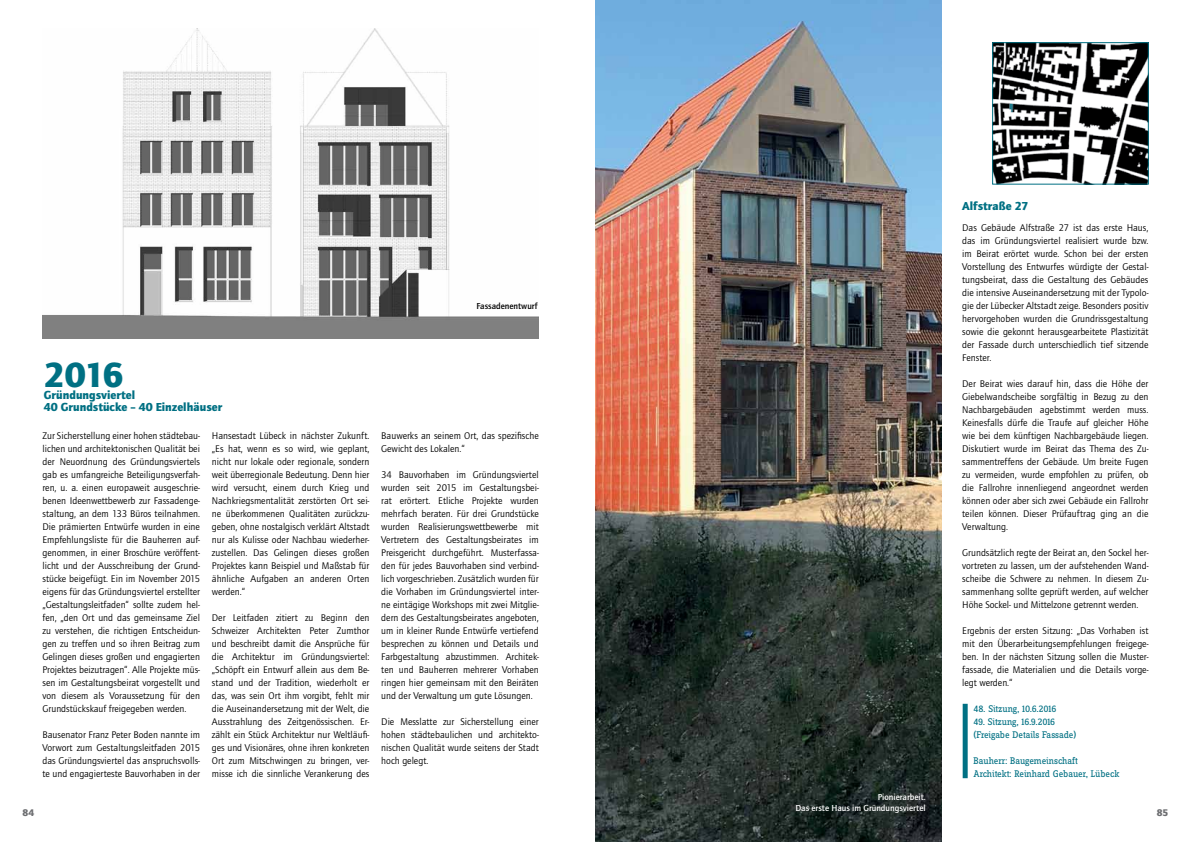
<style>
.page{position:relative;width:1191px;height:842px;background:#fff}
.page>*{position:absolute;margin:0;border:0;box-sizing:border-box;transform-origin:0 0}
.t1{font:900 36px "Quay Itc T";color:#007083}
.t2{font:900 12px/12px "Quay Itc T";color:#007083}
.t3{font:10px/13px "Quay Itc T";color:#000;text-align:justify}
.t4{font:10px/13px "Zine Slab Dis";letter-spacing:-.01em;color:#007083}
.t5{font:900 10px "Quay Itc T";color:#6d6e71}
.t6{font:700 9px/11px "Quay Itc T";color:#fff;text-align:right}
.t7{font:700 9px "Quay Itc T";color:#000}
</style>
<div class="page">
<img style="left:595px;top:0;width:346px;height:842px">
<div style="left:962px;top:704px;width:5px;height:74px;background:#007083"></div>
<img style="left:994px;top:45px;width:152px;height:137px">
<img style="left:42px;top:28px;width:497px;height:311px">
<p class="t7" style="left:476px;top:300px;width:63px">Fassadenentwurf</p>
<h1 class="t1" style="left:44px;top:354px;width:81px">2016</h1>
<p class="t2" style="left:44px;top:389px;width:180px">Gründungsviertel<br>40 Grundstücke – 40 Einzelhäuser</p>
<p class="t3" style="left:43px;top:429px;width:159px">Zur Sicherstellung einer hohen städtebau&shy;lichen und architektonischen Qualität bei der Neuordnung des Gründungsviertels gab es umfangreiche Beteiligungsverfah&shy;ren, u. a. einen europaweit ausgeschrie&shy;benen Ideenwettbewerb zur Fassadenge&shy;staltung, an dem 133 Büros teilnahmen.<br>Die prämierten Entwürfe wurden in eine Empfehlungsliste für die Bauherren auf&shy;genommen, in einer Broschüre veröffent&shy;licht und der Ausschreibung der Grund&shy;stücke beigefügt. Ein im November 2015 eigens für das Gründungsviertel erstellter „Gestaltungsleitfaden“ sollte zudem hel&shy;fen, „den Ort und das gemeinsame Ziel zu verstehen, die richtigen Entscheidun&shy;gen zu treffen und so ihren Beitrag zum Gelingen dieses großen und engagierten Projektes beizutragen“. Alle Projekte müs&shy;sen im Gestaltungsbeirat vorgestellt und von diesem als Voraussetzung für den Grundstückskauf freigegeben werden.</p>
<p class="t3" style="left:43px;top:728px;width:159px">Bausenator Franz Peter Boden nannte im Vorwort zum Gestaltungsleitfaden 2015 das Gründungsviertel das anspruchsvolls&shy;te und engagierteste Bauvorhaben in der</p>
<p class="t3" style="left:212px;top:429px;width:159px">Hansestadt Lübeck in nächster Zukunft. „Es hat, wenn es so wird, wie geplant, nicht nur lokale oder regionale, sondern weit überregionale Bedeutung. Denn hier wird versucht, einem durch Krieg und Nachkriegsmentalität zerstörten Ort sei&shy;ne überkommenen Qualitäten zurückzu&shy;geben, ohne nostalgisch verklärt Altstadt nur als Kulisse oder Nachbau wiederher&shy;zustellen. Das Gelingen dieses großen Projektes kann Beispiel und Maßstab für ähnliche Aufgaben an anderen Orten werden.“</p>
<p class="t3" style="left:212px;top:611px;width:159px">Der Leitfaden zitiert zu Beginn den Schweizer Architekten Peter Zumthor und beschreibt damit die Ansprüche für die Architektur im Gründungsviertel: „Schöpft ein Entwurf allein aus dem Be&shy;stand und der Tradition, wiederholt er das, was sein Ort ihm vorgibt, fehlt mir die Auseinandersetzung mit der Welt, die Ausstrahlung des Zeitgenössischen. Er&shy;zählt ein Stück Architektur nur Weltläufi&shy;ges und Visionäres, ohne ihren konkreten Ort zum Mitschwingen zu bringen, ver&shy;misse ich die sinnliche Verankerung des</p>
<p class="t3" style="left:381px;top:429px;width:159px">Bauwerks an seinem Ort, das spezifische<br>Gewicht des Lokalen.“</p>
<p class="t3" style="left:381px;top:468px;width:159px">34 Bauvorhaben im Gründungsviertel wurden seit 2015 im Gestaltungsbei&shy;rat erörtert. Etliche Projekte wurden mehrfach beraten. Für drei Grundstücke wurden Realisierungswettbewerbe mit Vertretern des Gestaltungsbeirates im Preisgericht durchgeführt. Musterfassa&shy;den für jedes Bauvorhaben sind verbind&shy;lich vorgeschrieben. Zusätzlich wurden für die Vorhaben im Gründungsviertel inter&shy;ne eintägige Workshops mit zwei Mitglie&shy;dern des Gestaltungsbeirates angeboten, um in kleiner Runde Entwürfe vertiefend besprechen zu können und Details und Farbgestaltung abzustimmen. Architek&shy;ten und Bauherren mehrerer Vorhaben ringen hier gemeinsam mit den Beiräten und der Verwaltung um gute Lösungen.</p>
<p class="t3" style="left:381px;top:715px;width:159px">Die Messlatte zur Sicherstellung einer hohen städtebaulichen und architekto&shy;nischen Qualität wurde seitens der Stadt hoch gelegt.</p>
<p class="t2" style="left:962px;top:200px;width:68px">Alfstraße 27</p>
<p class="t3" style="left:962px;top:221px;width:188px">Das Gebäude Alfstraße 27 ist das erste Haus, das im Gründungsviertel realisiert wurde bzw. im Beirat erörtet wurde. Schon bei der ersten Vorstellung des Entwurfes würdigte der Gestal&shy;tungsbeirat, dass die Gestaltung des Gebäudes die intensive Auseinandersetzung mit der Typolo&shy;gie der Lübecker Altstadt zeige. Besonders positiv hervorgehoben wurden die Grundrissgestaltung sowie die gekonnt herausgearbeitete Plastizität der Fassade durch unterschiedlich tief sitzende Fenster.</p>
<p class="t3" style="left:962px;top:377px;width:188px">Der Beirat wies darauf hin, dass die Höhe der Giebelwandscheibe sorgfältig in Bezug zu den Nachbargebäuden agebstimmt werden muss.<br>Keinesfalls dürfe die Traufe auf gleicher Höhe wie bei dem künftigen Nachbargebäude liegen.<br>Diskutiert wurde im Beirat das Thema des Zu&shy;sammentreffens der Gebäude. Um breite Fugen zu vermeiden, wurde empfohlen zu prüfen, ob die Fallrohre innenliegend angeordnet werden können oder aber sich zwei Gebäude ein Fallrohr teilen können. Dieser Prüfauftrag ging an die Verwaltung.</p>
<p class="t3" style="left:962px;top:546px;width:188px">Grundsätzlich regte der Beirat an, den Sockel her&shy;vortreten zu lassen, um der aufstehenden Wand&shy;scheibe die Schwere zu nehmen. In diesem Zu&shy;sammenhang sollte geprüft werden, auf welcher Höhe Sockel- und Mittelzone getrennt werden.</p>
<p class="t3" style="left:962px;top:624px;width:188px">Ergebnis der ersten Sitzung: „Das Vorhaben ist mit den Überarbeitungsempfehlungen freigege&shy;ben. In der nächsten Sitzung sollen die Muster&shy;fassade, die Materialien und die Details vorge&shy;legt werden.“</p>
<p class="t4" style="left:973px;top:703px;width:84px">48. Sitzung, 10.6.2016</p>
<p class="t4" style="left:973px;top:716px;width:104px">49. Sitzung, 16.9.2016 (Freigabe Details Fassade)</p>
<p class="t4" style="left:973px;top:755px;width:147px">Bauherr: Baugemeinschaft<br>Architekt: Reinhard Gebauer, Lübeck</p>
<p class="t6" style="left:795px;top:791px;width:132px">Pionierarbeit.<br>Das erste Haus im Gründungsviertel</p>
<p class="t5" style="left:23px;top:806px;width:13px">84</p>
<p class="t5" style="left:1156px;top:806px;width:13px">85</p>
</div>
